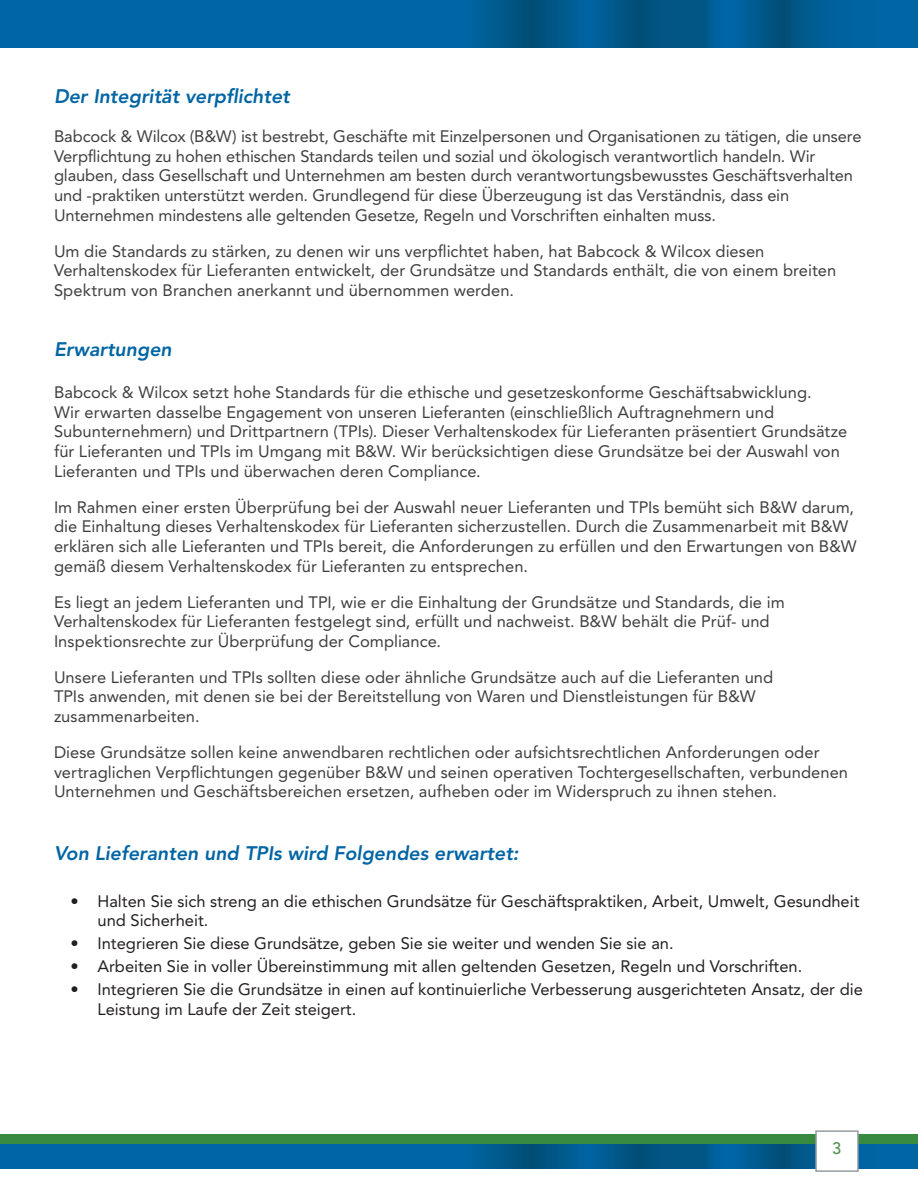
<style>
.page{position:relative;width:918px;height:1188px;background:#fff}
.page>*{position:absolute;margin:0;border:0;box-sizing:border-box;transform-origin:0 0}
.Paragraph_Style_1{font:italic 800 19.5px "Avenir LT Std";color:#0065a4}
.Header_13_14{font:italic 800 19.5px "Avenir LT Std";color:#0065a4}
.Body_Copy_12_14{font:16.5px/19.6px "Avenir LT Std";letter-spacing:.005em;color:#3e3e3f}
.t1{font:16.5px/19.8px "Avenir LT Std";color:#231f20}
.Body_Copy_12_14-2{font:500 16.5px "Avenir LT Std";color:#50914b}
</style>
<div class="page">
<svg style="left:0;top:0;width:918px;height:48px;background:#00609a"></svg>
<svg style="left:0;top:1144px;width:918px;height:25px;background:#00609a"></svg>
<div style="left:0;top:1135px;width:918px;height:9px;background:#378a40"></div>
<div style="left:815px;top:1130px;width:44px;height:42px;background:#fff;border:2px solid #959ca1"></div>
<p class="Header_13_14" style="left:54px;top:85px;width:237px">Der Integrität verpflichtet</p>
<p class="Body_Copy_12_14" style="left:54px;top:127px;width:809px">Babcock &amp; Wilcox (B&amp;W) ist bestrebt, Geschäfte mit Einzelpersonen und Organisationen zu tätigen, die unsere Verpflichtung zu hohen ethischen Standards teilen und sozial und ökologisch verantwortlich handeln. Wir glauben, dass Gesellschaft und Unternehmen am besten durch verantwortungsbewusstes Geschäftsverhalten und -praktiken unterstützt werden. Grundlegend für diese Überzeugung ist das Verständnis, dass ein Unternehmen mindestens alle geltenden Gesetze, Regeln und Vorschriften einhalten muss.</p>
<p class="Body_Copy_12_14" style="left:54px;top:241px;width:784px">Um die Standards zu stärken, zu denen wir uns verpflichtet haben, hat Babcock &amp; Wilcox diesen<br>Verhaltenskodex für Lieferanten entwickelt, der Grundsätze und Standards enthält, die von einem breiten<br>Spektrum von Branchen anerkannt und übernommen werden.</p>
<p class="Header_13_14" style="left:54px;top:337px;width:119px">Erwartungen</p>
<p class="Body_Copy_12_14" style="left:54px;top:383px;width:795px">Babcock &amp; Wilcox setzt hohe Standards für die ethische und gesetzeskonforme Geschäftsabwicklung.<br>Wir erwarten dasselbe Engagement von unseren Lieferanten (einschließlich Auftragnehmern und Subunternehmern) und Drittpartnern (TPIs). Dieser Verhaltenskodex für Lieferanten präsentiert Grundsätze für Lieferanten und TPIs im Umgang mit B&amp;W. Wir berücksichtigen diese Grundsätze bei der Auswahl von Lieferanten und TPIs und überwachen deren Compliance.</p>
<p class="Body_Copy_12_14" style="left:54px;top:497px;width:804px">Im Rahmen einer ersten Überprüfung bei der Auswahl neuer Lieferanten und TPIs bemüht sich B&amp;W darum, die Einhaltung dieses Verhaltenskodex für Lieferanten sicherzustellen. Durch die Zusammenarbeit mit B&amp;W erklären sich alle Lieferanten und TPIs bereit, die Anforderungen zu erfüllen und den Erwartungen von B&amp;W gemäß diesem Verhaltenskodex für Lieferanten zu entsprechen.</p>
<p class="Body_Copy_12_14" style="left:54px;top:592px;width:732px">Es liegt an jedem Lieferanten und TPI, wie er die Einhaltung der Grundsätze und Standards, die im<br>Verhaltenskodex für Lieferanten festgelegt sind, erfüllt und nachweist. B&amp;W behält die Prüf- und<br>Inspektionsrechte zur Überprüfung der Compliance.</p>
<p class="Body_Copy_12_14" style="left:54px;top:667px;width:721px">Unsere Lieferanten und TPIs sollten diese oder ähnliche Grundsätze auch auf die Lieferanten und<br>TPIs anwenden, mit denen sie bei der Bereitstellung von Waren und Dienstleistungen für B&amp;W zusammenarbeiten.</p>
<p class="Body_Copy_12_14" style="left:54px;top:743px;width:796px">Diese Grundsätze sollen keine anwendbaren rechtlichen oder aufsichtsrechtlichen Anforderungen oder vertraglichen Verpflichtungen gegenüber B&amp;W und seinen operativen Tochtergesellschaften, verbundenen<br>Unternehmen und Geschäftsbereichen ersetzen, aufheben oder im Widerspruch zu ihnen stehen.</p>
<p class="Paragraph_Style_1" style="left:54px;top:842px;width:466px">Von Lieferanten und TPIs wird Folgendes erwartet:</p>
<p class="t1" style="left:98px;top:891px;width:764px;text-indent:-27px">• Halten Sie sich streng an die ethischen Grundsätze für Geschäftspraktiken, Arbeit, Umwelt, Gesundheit und Sicherheit.</p>
<p class="t1" style="left:70px;top:934px;width:605px">• Integrieren Sie diese Grundsätze, geben Sie sie weiter und wenden Sie sie an.</p>
<p class="t1" style="left:70px;top:957px;width:733px">• Arbeiten Sie in voller Übereinstimmung mit allen geltenden Gesetzen, Regeln und Vorschriften.</p>
<p class="t1" style="left:98px;top:979px;width:767px;text-indent:-27px">• Integrieren Sie die Grundsätze in einen auf kontinuierliche Verbesserung ausgerichteten Ansatz, der die<br>Leistung im Laufe der Zeit steigert.</p>
<p class="Body_Copy_12_14-2" style="left:832px;top:1138px;width:11px">3</p>
</div>
